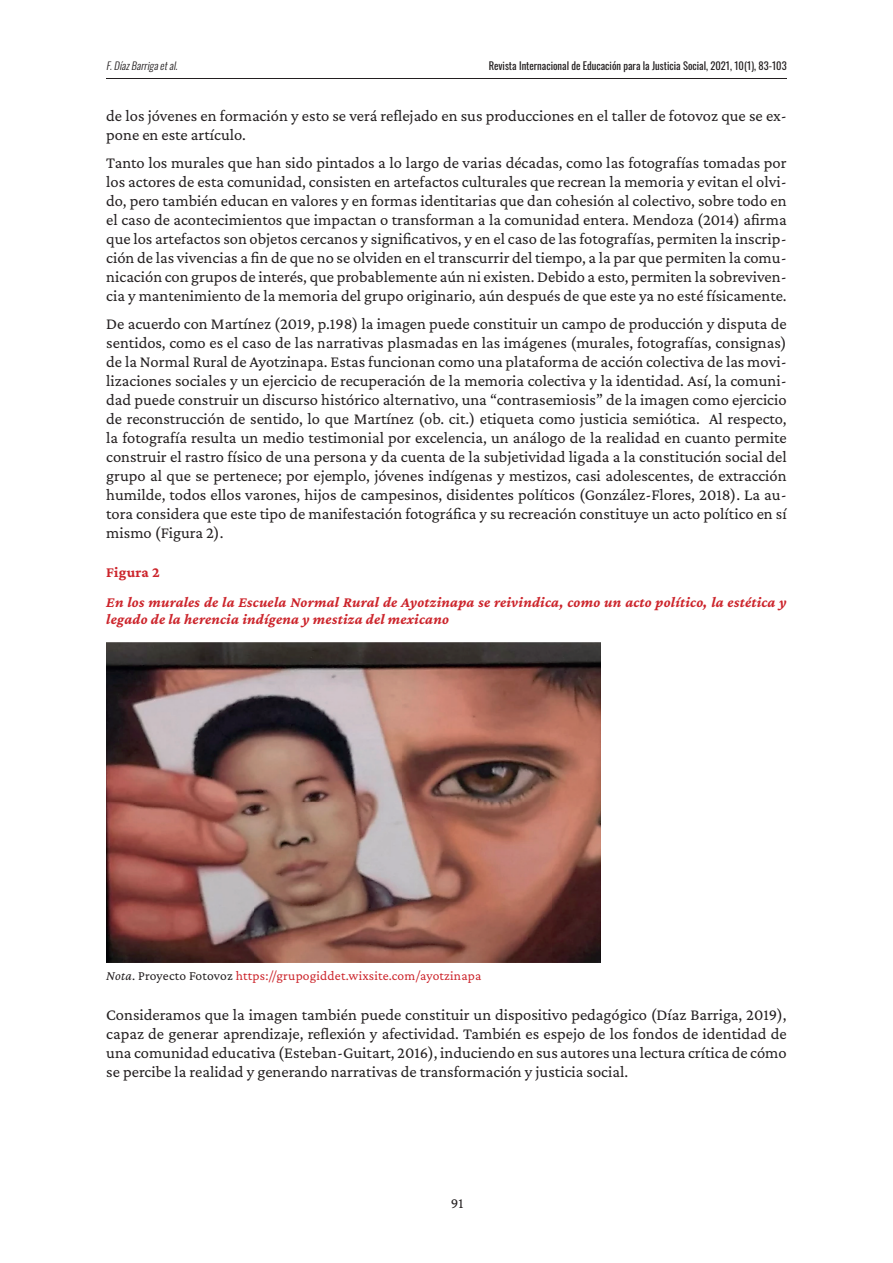
<style>
.page{position:relative;width:893px;height:1263px;background:#fff}
.page>*{position:absolute;margin:0;border:0;box-sizing:border-box;transform-origin:0 0}
.t1{font:16.5px/18.9px "Crimson Pro";color:#231f20;text-align:justify}
.t2{font:italic 700 15px/17.2px "Crimson Pro";letter-spacing:.015em;color:#cc242b}
.t3{font:700 15px "Crimson Pro";letter-spacing:.015em;color:#cc242b}
.t4{font:15px "Crimson Pro";color:#231f20}
.t5{font:13.5px "Crimson Pro";letter-spacing:.015em;color:#cc242b}
.t6{font:10.5px "Oswald";color:#231f20}
.t7{font:italic 300 10.5px "Oswald";color:#231f20}
.s1{font-style:italic;color:#231f20}
.s2{color:#231f20}
</style>
<div class="page">
<hr style="left:106px;top:78px;width:681px;height:1px;background:#231f20">
<img style="left:106px;top:643px;width:494px;height:319px">
<p class="t6" style="left:489px;top:56px;width:299px">Revista Internacional de Educación para la Justicia Social, 2021, 10(1), 83-103</p>
<p class="t1" style="left:106px;top:106px;width:682px">de los jóvenes en formación y esto se verá reflejado en sus producciones en el taller de fotovoz que se ex&shy;pone en este artículo.</p>
<p class="t1" style="left:106px;top:153px;width:682px">Tanto los murales que han sido pintados a lo largo de varias décadas, como las fotografías tomadas por los actores de esta comunidad, consisten en artefactos culturales que recrean la memoria y evitan el olvi&shy;do, pero también educan en valores y en formas identitarias que dan cohesión al colectivo, sobre todo en el caso de acontecimientos que impactan o transforman a la comunidad entera. Mendoza (2014) afirma que los artefactos son objetos cercanos y significativos, y en el caso de las fotografías, permiten la inscrip&shy;ción de las vivencias a fin de que no se olviden en el transcurrir del tiempo, a la par que permiten la comu&shy;nicación con grupos de interés, que probablemente aún ni existen. Debido a esto, permiten la sobreviven&shy;cia y mantenimiento de la memoria del grupo originario, aún después de que este ya no esté físicamente.</p>
<p class="t1" style="left:106px;top:314px;width:682px">De acuerdo con Martínez (2019, p.198) la imagen puede constituir un campo de producción y disputa de sentidos, como es el caso de las narrativas plasmadas en las imágenes (murales, fotografías, consignas) de la Normal Rural de Ayotzinapa. Estas funcionan como una plataforma de acción colectiva de las movi&shy;lizaciones sociales y un ejercicio de recuperación de la memoria colectiva y la identidad. Así, la comuni&shy;dad puede construir un discurso histórico alternativo, una “contrasemiosis” de la imagen como ejercicio de reconstrucción de sentido, lo que Martínez (ob. cit.) etiqueta como justicia semiótica. Al respecto, la fotografía resulta un medio testimonial por excelencia, un análogo de la realidad en cuanto permite construir el rastro físico de una persona y da cuenta de la subjetividad ligada a la constitución social del grupo al que se pertenece; por ejemplo, jóvenes indígenas y mestizos, casi adolescentes, de extracción humilde, todos ellos varones, hijos de campesinos, disidentes políticos (González-Flores, 2018). La au&shy;tora considera que este tipo de manifestación fotográfica y su recreación constituye un acto político en sí mismo (Figura 2).</p>
<p class="t3" style="left:106px;top:562px;width:55px">Figura 2</p>
<p class="t2" style="left:106px;top:593px;width:682px">En los murales de la Escuela Normal Rural de Ayotzinapa se reivindica, como un acto político, la estética y legado de la herencia indígena y mestiza del mexicano</p>
<p class="t7" style="left:106px;top:56px;width:76px">F.DíazBarrigaetal.</p>
<p class="t5" style="left:106px;top:967px;width:377px"><span class="s1">Nota</span><span class="s2">. Proyecto Fotovoz</span> https://grupogiddet.wixsite.com/ayotzinapa</p>
<p class="t1" style="left:106px;top:1005px;width:682px">Consideramos que la imagen también puede constituir un dispositivo pedagógico (Díaz Barriga, 2019), capaz de generar aprendizaje, reflexión y afectividad. También es espejo de los fondos de identidad de una comunidad educativa (Esteban-Guitart, 2016), induciendo en sus autores una lectura crítica de cómo se percibe la realidad y generando narrativas de transformación y justicia social.</p>
<p class="t4" style="left:451px;top:1193px;width:14px">91</p>
</div>
